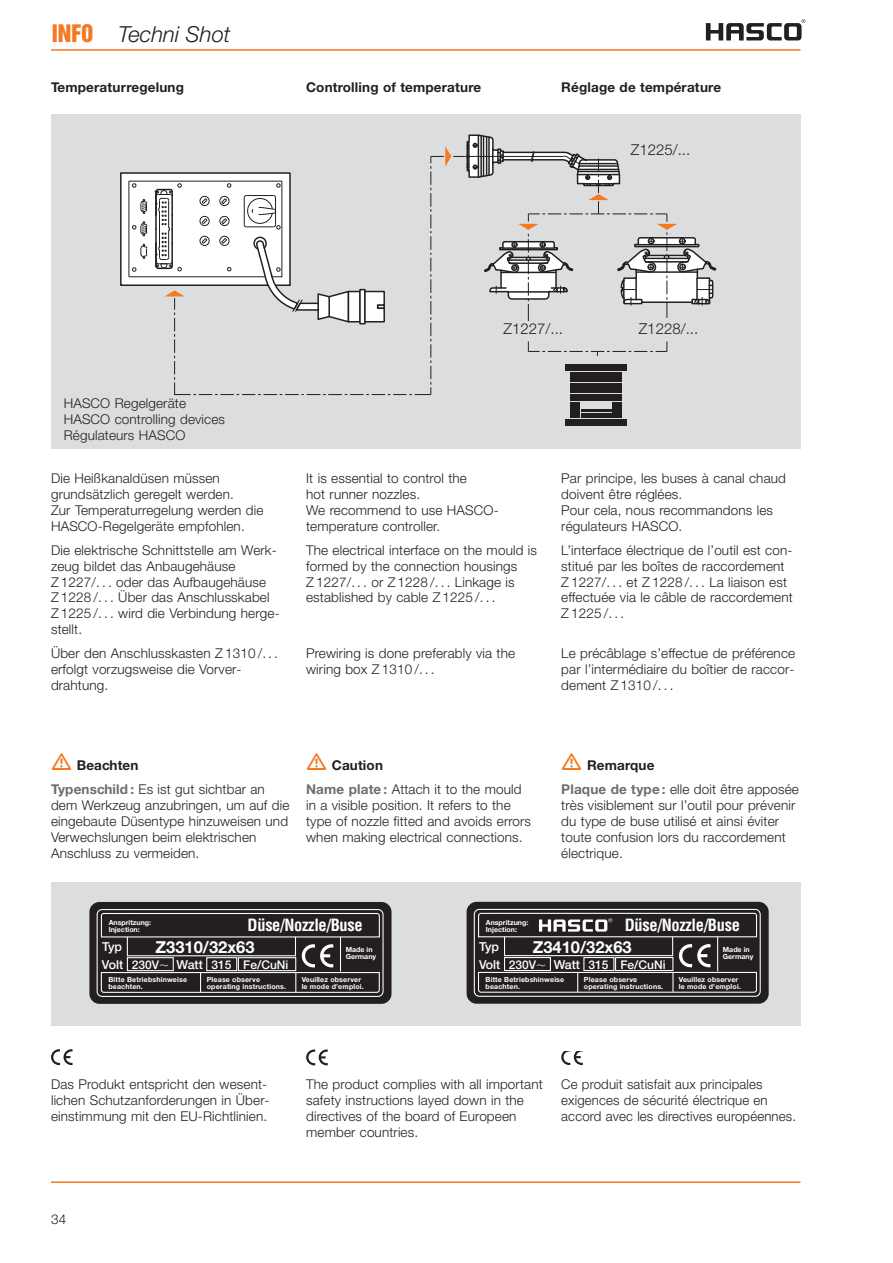
<style>
.page{position:relative;width:893px;height:1263px;background:#fff}
.page>*{position:absolute;margin:0;border:0;box-sizing:border-box;transform-origin:0 0}
.t1{font:italic 300 22.05px "Helvetica Neue";color:#231f20}
.t2{font:700 condensed 16.5px "Helvetica";letter-spacing:-.02em;color:#fff}
.t3{font:700 16.5px "Helvetica Neue";color:#fff}
.t4{font:300 15px "Helvetica Neue";color:#231f20}
.t5{font:300 13.5px/15.9px "Helvetica Neue";letter-spacing:.01em;color:#231f20}
.t6{font:700 13.5px "Helvetica Neue CE";letter-spacing:.01em;color:#231f20}
.t7{font:500 12.3px "Helvetica Neue";letter-spacing:-.055em;color:#fff}
.t8{font:500 12px "Helvetica Neue";color:#fff}
.t9{font:700 7.05px/7.1px "Helvetica Neue";letter-spacing:.02em;color:#fff}
.t10{font:700 7.05px/7.1px "Helvetica Neue";color:#fff}
.s1{font-family:"Helvetica Inserat";font-weight:400;font-style:normal;color:#f47921}
.s2{font-family:"Helvetica Neue CE";font-weight:700;color:#6c6d70}
.s3{font-size:12.3px}
.s4{font-family:"European Pi Two";font-weight:400}
</style>
<div class="page">
<hr style="left:51px;top:49px;width:749px;height:2px;background:#f47921">
<svg style="left:706px;top:19px;width:99px;height:21px"></svg>
<hr style="left:51px;top:1181px;width:749px;height:2px;background:#f47921">
<svg style="left:51px;top:1049px;width:22px;height:16px"></svg>
<svg style="left:306px;top:1049px;width:22px;height:16px"></svg>
<svg style="left:561px;top:1051px;width:22px;height:14px"></svg>
<div style="left:51px;top:882px;width:749px;height:143px;background:#dcdddf"></div>
<div style="left:89px;top:902px;width:302px;height:102px;background:#231f20;border-radius:10px"></div>
<hr style="left:340px;top:937px;width:1px;height:34px;background:#fff">
<div style="left:97px;top:909px;width:287px;height:88px;border:1px solid #fff;border-radius:5px"></div>
<svg style="left:100px;top:944px;width:280px;height:49px"></svg>
<svg style="left:100px;top:913px;width:280px;height:25px"></svg>
<div style="left:467px;top:902px;width:302px;height:102px;background:#231f20;border-radius:10px"></div>
<hr style="left:717px;top:937px;width:1px;height:34px;background:#fff">
<div style="left:474px;top:909px;width:287px;height:88px;border:1px solid #fff;border-radius:5px"></div>
<svg style="left:478px;top:912px;width:280px;height:26px"></svg>
<svg style="left:478px;top:944px;width:279px;height:49px"></svg>
<div style="left:51px;top:115px;width:749px;height:334px;background:#dcdddf"></div>
<div style="left:570px;top:394px;width:52px;height:6px;background:#231f20"></div>
<hr style="left:581px;top:410px;width:30px;height:2px;background:#231f20">
<hr style="left:581px;top:413px;width:30px;height:4px;background:#231f20">
<div style="left:565px;top:419px;width:62px;height:7px;background:#231f20"></div>
<div style="left:570px;top:402px;width:10px;height:15px;background:#231f20"></div>
<div style="left:613px;top:402px;width:9px;height:15px;background:#231f20"></div>
<svg style="left:120px;top:134px;width:596px;height:261px"></svg>
<h1 class="t1" style="left:52px;top:27px;width:180px"><span class="s1">INFO</span> Techni Shot</h1>
<p class="t6" style="left:51px;top:83px;width:134px">Temperaturregelung</p>
<p class="t6" style="left:306px;top:83px;width:177px">Controlling of temperature</p>
<p class="t6" style="left:561px;top:83px;width:161px">Réglage de température</p>
<p class="t4" style="left:631px;top:144px;width:61px">Z1225/...</p>
<p class="t5" style="left:64px;top:397px;width:163px">HASCO Regelgeräte<br>HASCO controlling devices<br>Régulateurs HASCO</p>
<p class="t5" style="left:51px;top:471px;width:214px">Die Heißkanaldüsen müssen grundsätzlich geregelt werden.<br>Zur Temperaturregelung werden die<br>HASCO-Regelgeräte empfohlen.</p>
<p class="t5" style="left:51px;top:543px;width:230px">Die elektrische Schnittstelle am Werk - zeug bildet das Anbaugehäuse<br>Z 1227/. . . oder das Aufbaugehäuse<br>Z 1228 /. . . Über das Anschlusskabel<br>Z 1225 /. . . wird die Verbindung herge&shy;stellt.</p>
<p class="t5" style="left:51px;top:647px;width:228px">Über den Anschlusskasten Z 1310 /. . . er folgt vorzugsweise die Vorver - drahtung.</p>
<p class="t4" style="left:504px;top:324px;width:61px">Z1227/...</p>
<p class="t4" style="left:639px;top:324px;width:61px">Z1228/...</p>
<p class="t5" style="left:306px;top:471px;width:194px">It is essential to control the<br>hot runner nozzles.<br>We recommend to use HASCO&shy;temperature controller.</p>
<p class="t5" style="left:306px;top:543px;width:232px">The electrical interface on the mould is formed by the connection housings<br>Z 1227/. . . or Z 1228 /. . . Linkage is established by cable Z 1225 /. . .</p>
<p class="t5" style="left:306px;top:647px;width:210px">Prewiring is done preferably via the wiring box Z 1310 /. . .</p>
<p class="t5" style="left:561px;top:471px;width:226px">Par principe, les buses à canal chaud doivent être réglées.<br>Pour cela, nous recommandons les régulateurs HASCO.</p>
<p class="t5" style="left:561px;top:543px;width:233px">L’interface électrique de l’outil est con&shy;stitué par les boîtes de raccordement Z 1227/. . . et Z 1228 /. . . La liaison est effectuée via le câble de raccordement Z 1225 /. . .</p>
<p class="t5" style="left:561px;top:647px;width:235px;text-align:justify">Le précâblage s’effectue de préférence par l’intermédi aire du boîtier de raccor&shy;dement Z 1310 /. . .</p>
<p class="t6" style="left:77px;top:760px;width:63px">Beachten</p>
<p class="t5" style="left:51px;top:782px;width:240px"><span class="s2">Typenschild :</span> Es ist gut sichtbar an dem Werkzeug anzubringen, um auf die eingebaute Düsentype hinzu weisen und Verwechslungen beim elektrischen Anschluss zu vermeiden.</p>
<p class="t6" style="left:332px;top:760px;width:53px">Caution</p>
<p class="t5" style="left:306px;top:782px;width:226px"><span class="s2">Name plate :</span> Attach it to the mould in a visible position. It refers to the type of nozzle fitted and avoids errors when making electrical connections.</p>
<p class="t6" style="left:587px;top:760px;width:69px">Remarque</p>
<p class="t5" style="left:561px;top:782px;width:239px"><span class="s2">Plaque de type :</span> elle doit être apposée très visiblement sur l’outil pour prévenir du type de buse utilisé et ainsi éviter toute confusion lors du raccordement électrique.</p>
<p class="t2" style="left:248px;top:919px;width:117px">Düse/Nozzle/Buse</p>
<p class="t3" style="left:156px;top:941px;width:101px">Z3310/32x63</p>
<p class="t10" style="left:109px;top:919px;width:44px">Anspritzung:<br>Injection:</p>
<p class="t7" style="left:102px;top:942px;width:21px">Typ</p>
<p class="t8" style="left:102px;top:960px;width:188px"><span class="s3">Volt</span> 230V<span class="s4">-</span> <span class="s3">Watt</span> 315 Fe/CuNi</p>
<p class="t10" style="left:346px;top:946px;width:32px">Made in<br>Germany</p>
<p class="t2" style="left:625px;top:919px;width:117px">Düse/Nozzle/Buse</p>
<p class="t3" style="left:533px;top:941px;width:101px">Z3410/32x63</p>
<p class="t10" style="left:486px;top:919px;width:44px">Anspritzung:<br>Injection:</p>
<p class="t7" style="left:479px;top:942px;width:21px">Typ</p>
<p class="t8" style="left:479px;top:960px;width:188px"><span class="s3">Volt</span> 230V<span class="s4">-</span> <span class="s3">Watt</span> 315 Fe/CuNi</p>
<p class="t10" style="left:723px;top:946px;width:32px">Made in<br>Germany</p>
<p class="t9" style="left:108px;top:976px;width:80px">Bitte Betriebshinweise beachten.</p>
<p class="t9" style="left:207px;top:976px;width:81px">Please observe operating instructions.</p>
<p class="t9" style="left:302px;top:976px;width:64px">Veuillez observer le mode d'emploi.</p>
<p class="t9" style="left:486px;top:976px;width:80px">Bitte Betriebshinweise beachten.</p>
<p class="t9" style="left:584px;top:976px;width:81px">Please observe operating instructions.</p>
<p class="t9" style="left:679px;top:976px;width:64px">Veuillez observer le mode d'emploi.</p>
<p class="t5" style="left:51px;top:1077px;width:220px">Das Produkt entspricht den wesent - lichen Schutzanforderungen in Über - einstimmung mit den EU-Richtlinien.</p>
<p class="t5" style="left:51px;top:1212px;width:17px">34</p>
<p class="t5" style="left:306px;top:1077px;width:238px">The product complies with all important safety instructions layed down in the directives of the board of Europeen member countries.</p>
<p class="t5" style="left:561px;top:1077px;width:236px">Ce produit satisfait aux principales exigences de sécurité électrique en accord avec les directives européennes.</p>
</div>
